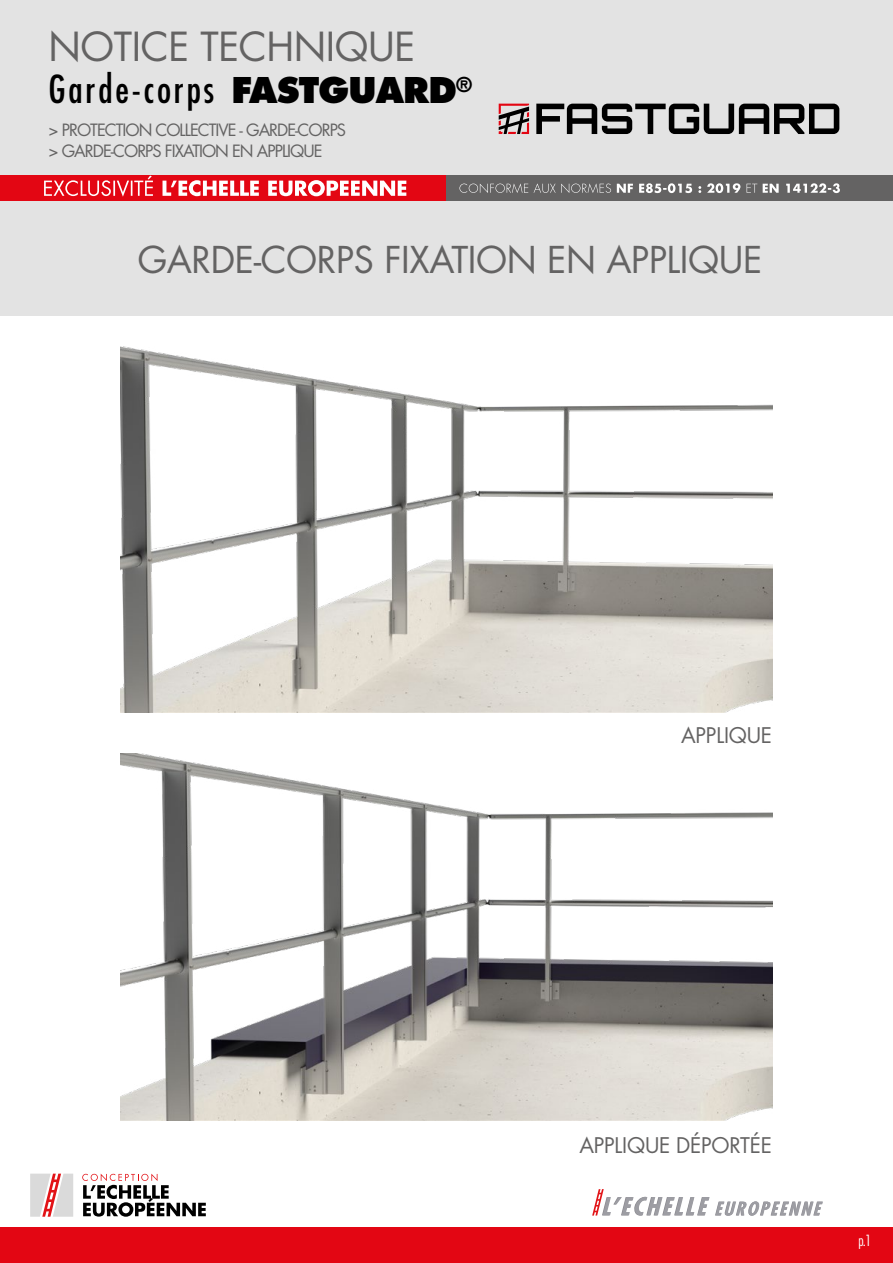
<style>
.page{position:relative;width:893px;height:1263px;background:#fff}
.page>*{position:absolute;margin:0;border:0;box-sizing:border-box;transform-origin:0 0}
.t1{font:39px "Futura Std";letter-spacing:-.01em;color:#646363}
.t2{font:condensed 37.5px "Futura Std";letter-spacing:.075em;color:#000}
.t3{font:36px "Futura Std";letter-spacing:-.01em;color:#646363}
.t4{font:21px "Futura Std";letter-spacing:-.01em;color:#646363}
.t5{font:16.5px/21px "Futura Std";letter-spacing:-.06em;color:#646363}
.t6{font:300 condensed 15px "Futura Std";color:#fff}
.s1{font-weight:800;font-stretch:normal;font-size:34.5px}
</style>
<div class="page">
<img style="left:121px;top:347px;width:651px;height:366px">
<img style="left:121px;top:754px;width:651px;height:366px">
<div style="left:0;top:0;width:893px;height:175px;background:#e3e3e3"></div>
<div style="left:0;top:1227px;width:893px;height:36px;background:#e30613"></div>
<svg style="left:592px;top:1189px;width:231px;height:27px"></svg>
<div style="left:0;top:201px;width:893px;height:115px;background:#e3e3e3"></div>
<svg style="left:536px;top:104px;width:303px;height:30px"></svg>
<svg style="left:499px;top:104px;width:30px;height:30px"></svg>
<div style="left:0;top:175px;width:446px;height:26px;background:#e30613"></div>
<div style="left:446px;top:175px;width:447px;height:26px;background:#646363"></div>
<svg style="left:44px;top:176px;width:362px;height:21px"></svg>
<svg style="left:459px;top:183px;width:381px;height:10px"></svg>
<svg style="left:30px;top:1173px;width:176px;height:44px"></svg>
<h1 class="t1" style="left:49px;top:22px;width:368px">NOTICE TECHNIQUE</h1>
<h2 class="t2" style="left:49px;top:67px;width:425px">Garde-corps <span class="s1">FASTGUARD</span><sup>®</sup></h2>
<p class="t5" style="left:49px;top:120px;width:299px">&gt; PROTECTION COLLECTIVE - GARDE-CORPS &gt; GARDE-CORPS FIXATION EN APPLIQUE</p>
<h3 class="t3" style="left:138px;top:237px;width:626px">GARDE-CORPS FIXATION EN APPLIQUE</h3>
<p class="t4" style="left:681px;top:722px;width:92px">APPLIQUE</p>
<p class="t4" style="left:579px;top:1132px;width:194px">APPLIQUE DÉPORTÉE</p>
<p class="t6" style="left:858px;top:1232px;width:14px">p.1</p>
</div>
